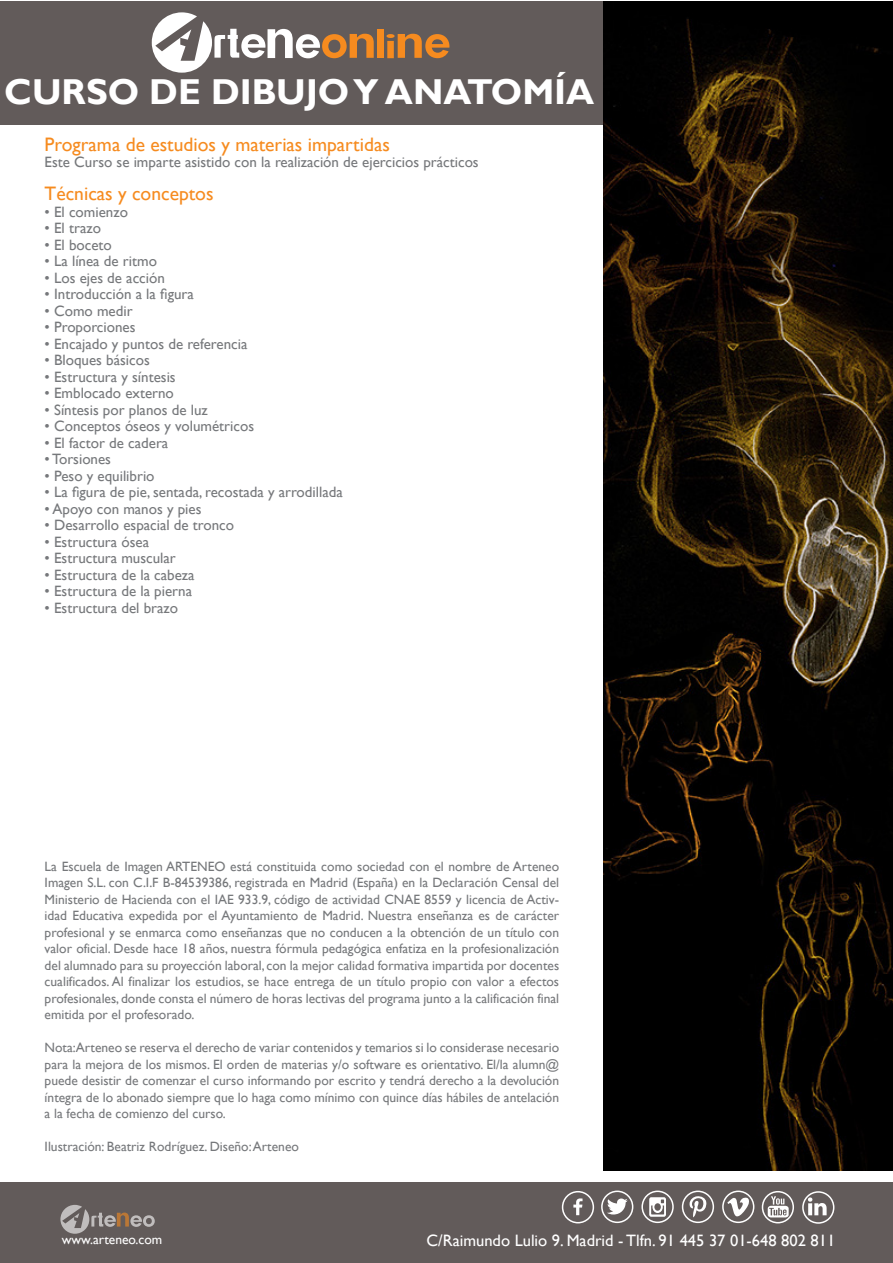
<style>
.page{position:relative;width:893px;height:1263px;background:#fff}
.page>*{position:absolute;margin:0;border:0;box-sizing:border-box;transform-origin:0 0}
.t1{font:700 36px "Gill Sans";color:#fff}
.t2{font:19.5px "Gill Sans";color:#f68b1f}
.t3{font:16.5px "Gill Sans";color:#fff}
.t4{font:15px "Gill Sans";color:#76787b}
.t5{font:13.5px/16.5px "Gill Sans";color:#76787b;text-align:justify}
.t6{font:13.5px "Gill Sans";color:#fff}
</style>
<div class="page">
<div style="left:0;top:1px;width:604px;height:123px;background:#625b5a"></div>
<div style="left:0;top:1182px;width:893px;height:81px;background:#625b5a"></div>
<div style="left:722px;top:1190px;width:32px;height:33px;border:2px solid #fff;border-radius:50%"></div>
<div style="left:682px;top:1190px;width:32px;height:33px;border:2px solid #fff;border-radius:50%"></div>
<svg style="left:689px;top:1196px;width:18px;height:21px"></svg>
<div style="left:641px;top:1190px;width:33px;height:33px;border:2px solid #fff;border-radius:50%"></div>
<svg style="left:649px;top:1197px;width:17px;height:20px"></svg>
<div style="left:601px;top:1190px;width:32px;height:33px;border:2px solid #fff;border-radius:50%"></div>
<svg style="left:607px;top:1198px;width:21px;height:16px"></svg>
<div style="left:762px;top:1191px;width:32px;height:32px;border:2px solid #fff;border-radius:50%"></div>
<svg style="left:768px;top:1196px;width:21px;height:21px"></svg>
<svg style="left:573px;top:1198px;width:9px;height:17px"></svg>
<div style="left:562px;top:1191px;width:32px;height:32px;border:2px solid #fff;border-radius:50%"></div>
<svg style="left:727px;top:1197px;width:22px;height:19px"></svg>
<div style="left:802px;top:1191px;width:32px;height:33px;border:2px solid #fff;border-radius:50%"></div>
<svg style="left:808px;top:1197px;width:19px;height:18px"></svg>
<svg style="left:60px;top:1205px;width:95px;height:29px"></svg>
<svg style="left:152px;top:12px;width:222px;height:61px"></svg>
<div style="left:377px;top:29px;width:7px;height:29px;background:#f68b1f"></div>
<svg style="left:386px;top:34px;width:63px;height:24px"></svg>
<img style="left:604px;top:1px;width:289px;height:1169px">
<h1 class="t1" style="left:4px;top:70px;width:592px">CURSO DE DIBUJO Y ANATOMÍA</h1>
<p class="t2" style="left:45px;top:133px;width:347px">Programa de estudios y materias impartidas</p>
<p class="t4" style="left:45px;top:153px;width:436px">Este Curso se imparte asistido con la realización de ejercicios prácticos</p>
<p class="t2" style="left:45px;top:182px;width:170px">Técnicas y conceptos</p>
<p class="t4" style="left:45px;top:203px;width:85px">• El comienzo</p>
<p class="t4" style="left:45px;top:219px;width:58px">• El trazo</p>
<p class="t4" style="left:45px;top:236px;width:69px">• El boceto</p>
<p class="t4" style="left:45px;top:252px;width:114px">• La línea de ritmo</p>
<p class="t4" style="left:45px;top:269px;width:122px">• Los ejes de acción</p>
<p class="t4" style="left:45px;top:285px;width:151px">• Introducción a la figura</p>
<p class="t4" style="left:45px;top:302px;width:90px">• Como medir</p>
<p class="t4" style="left:45px;top:318px;width:92px">• Proporciones</p>
<p class="t4" style="left:45px;top:335px;width:204px">• Encajado y puntos de referencia</p>
<p class="t4" style="left:45px;top:351px;width:107px">• Bloques básicos</p>
<p class="t4" style="left:45px;top:368px;width:133px">• Estructura y síntesis</p>
<p class="t4" style="left:45px;top:384px;width:131px">• Emblocado externo</p>
<p class="t4" style="left:45px;top:401px;width:165px">• Síntesis por planos de luz</p>
<p class="t4" style="left:45px;top:417px;width:211px">• Conceptos óseos y volumétricos</p>
<p class="t4" style="left:45px;top:434px;width:125px">• El factor de cadera</p>
<p class="t4" style="left:45px;top:450px;width:68px">• Torsiones</p>
<p class="t4" style="left:45px;top:467px;width:111px">• Peso y equilibrio</p>
<p class="t4" style="left:45px;top:483px;width:300px">• La figura de pie, sentada, recostada y arrodillada</p>
<p class="t4" style="left:45px;top:500px;width:158px">• Apoyo con manos y pies</p>
<p class="t4" style="left:45px;top:516px;width:191px">• Desarrollo espacial de tronco</p>
<p class="t4" style="left:45px;top:533px;width:106px">• Estructura ósea</p>
<p class="t4" style="left:45px;top:549px;width:133px">• Estructura muscular</p>
<p class="t4" style="left:45px;top:566px;width:151px">• Estructura de la cabeza</p>
<p class="t4" style="left:45px;top:582px;width:149px">• Estructura de la pierna</p>
<p class="t4" style="left:45px;top:599px;width:135px">• Estructura del brazo</p>
<p class="t5" style="left:45px;top:858px;width:516px">La Escuela de Imagen ARTENEO está constituida como sociedad con el nombre de Arteneo Imagen S.L. con C.I.F B-84539386, registrada en Madrid (España) en la Declaración Censal del Ministerio de Hacienda con el IAE 933.9, código de actividad CNAE 8559 y licencia de Activ&shy;idad Educativa expedida por el Ayuntamiento de Madrid. Nuestra enseñanza es de carácter profesional y se enmarca como enseñanzas que no conducen a la obtención de un título con valor oficial. Desde hace 18 años, nuestra fórmula pedagógica enfatiza en la profesionalización del alumnado para su proyección laboral, con la mejor calidad formativa impartida por docentes cualificados. Al finalizar los estudios, se hace entrega de un título propio con valor a efectos profesionales, donde consta el número de horas lectivas del programa junto a la calificación final emitida por el profesorado.</p>
<p class="t5" style="left:45px;top:1040px;width:516px">Nota:Arteneo se reserva el derecho de variar contenidos y temarios si lo considerase necesario para la mejora de los mismos. El orden de materias y/o software es orientativo. El/la alumn@ puede desistir de comenzar el curso informando por escrito y tendrá derecho a la devolución íntegra de lo abonado siempre que lo haga como mínimo con quince días hábiles de antelación a la fecha de comienzo del curso.</p>
<p class="t5" style="left:45px;top:1139px;width:256px">Ilustración: Beatriz Rodríguez. Diseño: Arteneo</p>
<p class="t6" style="left:62px;top:1231px;width:102px">www.arteneo.com</p>
<p class="t3" style="left:427px;top:1231px;width:410px">C/Raimundo Lulio 9. Madrid - Tlfn. 91 445 37 01-648 802 811</p>
</div>
